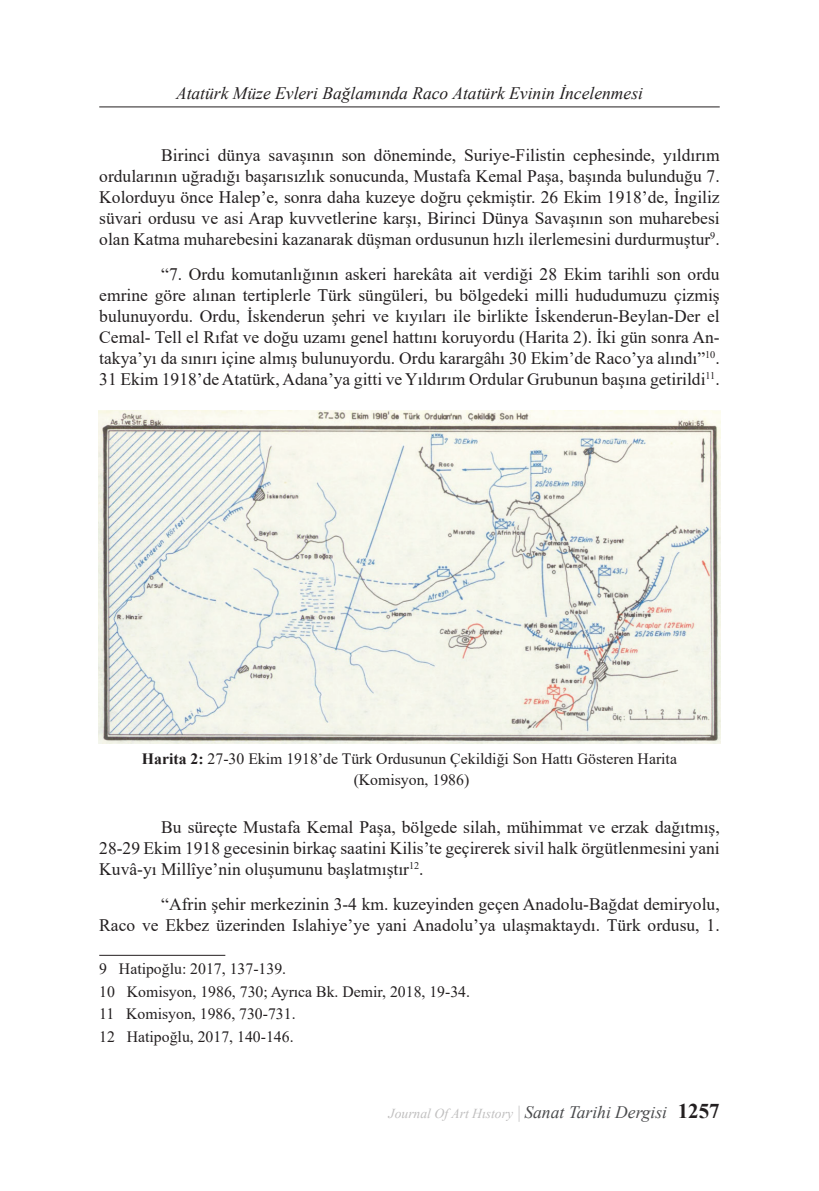
<style>
.page{position:relative;width:819px;height:1191px;background:#fff}
.page>*{position:absolute;margin:0;border:0;box-sizing:border-box;transform-origin:0 0}
.t1{font:17.5px/21px "Times New Roman";color:#231f20;text-align:justify}
.t2{font:italic 17.5px "Times New Roman";color:#231f20}
.t3{font:15.75px/22.6px "Times New Roman";color:#231f20;text-align:center}
.t4{font:italic 13.65px "Times New Roman";color:#c0bfbf}
.s1{font-weight:700}
.s2{font-style:normal;font-size:17.5px}
.s3{font-size:17.5px;color:#494a4c}
.s4{font-weight:700;font-style:normal;font-size:21px;color:#231f20}
</style>
<div class="page">
<hr style="left:99px;top:107px;width:620px;height:1px;background:#231f20">
<img style="left:98px;top:410px;width:622px;height:333px">
<hr style="left:99px;top:954px;width:126px;height:1px;background:#231f20">
<p class="t2" style="left:176px;top:81px;width:468px">Atatürk Müze Evleri Bağlamında Raco Atatürk Evinin İncelenmesi</p>
<p class="t1" style="left:99px;top:144px;width:622px;text-indent:62px">Birinci dünya savaşının son döneminde, Suriye-Filistin cephesinde, yıldırım ordularının uğradığı başarısızlık sonucunda, Mustafa Kemal Paşa, başında bulunduğu 7.<br>Kolorduyu önce Halep’e, sonra daha kuzeye doğru çekmiştir. 26 Ekim 1918’de, İngiliz süvari ordusu ve asi Arap kuvvetlerine karşı, Birinci Dünya Savaşının son muharebesi olan Katma muharebesini kazanarak düşman ordusunun hızlı ilerlemesini durdurmuştur<sup>9</sup>.</p>
<p class="t1" style="left:99px;top:263px;width:622px;text-indent:62px">“7. Ordu komutanlığının askeri harekâta ait verdiği 28 Ekim tarihli son ordu emrine göre alınan tertiplerle Türk süngüleri, bu bölgedeki milli hududumuzu çizmiş bulunuyordu. Ordu, İskenderun şehri ve kıyıları ile birlikte İskenderun-Beylan-Der el Cemal- Tell el Rıfat ve doğu uzamı genel hattını koruyordu (Harita 2). İki gün sonra An&shy;takya’yı da sınırı içine almış bulunuyordu. Ordu karargâhı 30 Ekim’de Raco’ya alındı”<sup>10</sup>.<br>31 Ekim 1918’de Atatürk, Adana’ya gitti ve Yıldırım Ordular Grubunun başına getirildi<sup>11</sup>.</p>
<p class="t3" style="left:142px;top:748px;width:536px;line-height:20.8px"><span class="s1">Harita 2:</span> 27-30 Ekim 1918’de Türk Ordusunun Çekildiği Son Hattı Gösteren Harita (Komisyon, 1986)</p>
<p class="t1" style="left:99px;top:816px;width:622px;text-indent:62px">Bu süreçte Mustafa Kemal Paşa, bölgede silah, mühimmat ve erzak dağıtmış, 28-29 Ekim 1918 gecesinin birkaç saatini Kilis’te geçirerek sivil halk örgütlenmesini yani Kuvâ-yı Millîye’nin oluşumunu başlatmıştır<sup>12</sup>.</p>
<p class="t1" style="left:99px;top:893px;width:622px;text-align:right">“Afrin şehir merkezinin 3-4 km. kuzeyinden geçen Anadolu-Bağdat demiryolu,<br>Raco ve Ekbez üzerinden Islahiye’ye yani Anadolu’ya ulaşmaktaydı. Türk ordusu, 1.</p>
<p class="t3" style="left:99px;top:957px;width:372px;text-align:left">9 Hatipoğlu: 2017, 137-139.<br>10 Komisyon, 1986, 730; Ayrıca Bk. Demir, 2018, 19-34.<br>11 Komisyon, 1986, 730-731.<br>12 Hatipoğlu, 2017, 140-146.</p>
<p class="t4" style="left:388px;top:1104px;width:332px">Journal Of Art Hıstory <span class="s2">|</span> <span class="s3">Sanat Tarihi Dergisi</span> <span class="s4">1257</span></p>
</div>
